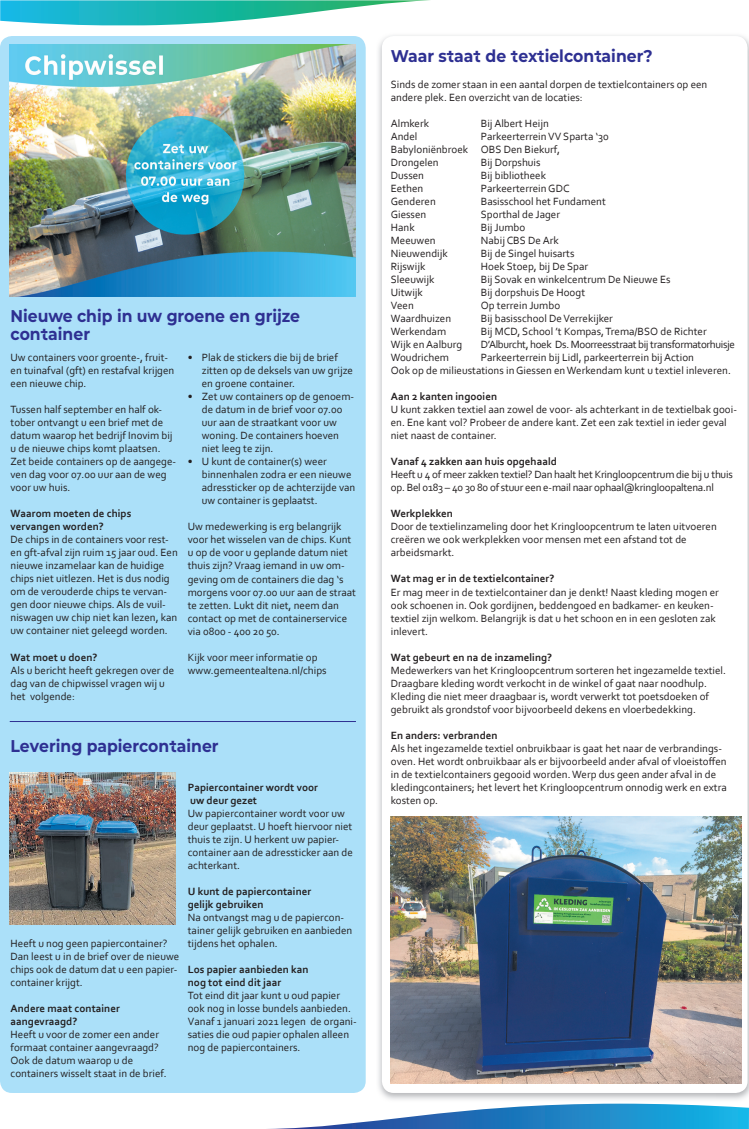
<style>
.page{position:relative;width:749px;height:1129px;background:#fff}
.page>*{position:absolute;margin:0;border:0;box-sizing:border-box;transform-origin:0 0}
.t1{font:700 17px/18px "Mont Altena";color:#2e3092}
.t2{font:11px/13px "Corbel";color:#231f20}
.t3{font:700 11px/13px "Corbel";color:#231f20}
.t4{font:11px/13px "Corbel";letter-spacing:-.02em;color:#231f20}
.t5{font:11px "Corbel";letter-spacing:-.03em;color:#231f20}
</style>
<div class="page">
<svg style="left:0;top:0;width:430px;height:25px"></svg>
<svg style="left:260px;top:1091px;width:488px;height:37px"></svg>
<div style="left:0;top:36px;width:365px;height:1056px;background:#abe0f9;border-radius:12px"></div>
<img style="left:9px;top:45px;width:346px;height:251px">
<hr style="left:10px;top:721px;width:346px;height:1px;background:#2e3092">
<img style="left:9px;top:772px;width:167px;height:152px">
<img style="left:390px;top:816px;width:351px;height:267px">
<h1 class="t1" style="left:11px;top:306px;width:291px">Nieuwe chip in uw groene en grijze container</h1>
<p class="t2" style="left:11px;top:351px;width:165px">Uw containers voor groente-, fruit&shy;en tuinafval (gft) en restafval krijgen een nieuwe chip.</p>
<p class="t2" style="left:11px;top:403px;width:167px">Tussen half september en half ok&shy;tober ontvangt u een brief met de datum waarop het bedrijf Inovim bij u de nieuwe chips komt plaatsen.<br>Zet beide containers op de aangege&shy;ven dag voor 07.00 uur aan de weg voor uw huis.</p>
<p class="t3" style="left:11px;top:507px;width:122px">Waarom moeten de chips vervangen worden?</p>
<p class="t2" style="left:11px;top:533px;width:169px">De chips in de containers voor rest&shy;en gft-afval zijn ruim 15 jaar oud. Een nieuwe inzamelaar kan de huidige chips niet uitlezen. Het is dus nodig om de verouderde chips te vervan&shy;gen door nieuwe chips. Als de vuil&shy;niswagen uw chip niet kan lezen, kan uw container niet geleegd worden.</p>
<p class="t3" style="left:11px;top:650px;width:88px">Wat moet u doen?</p>
<p class="t2" style="left:11px;top:663px;width:165px">Als u bericht heeft gekregen over de dag van de chipwissel vragen wij u het volgende:</p>
<p class="t2" style="left:202px;top:351px;width:153px;text-indent:-14px">• Plak de stickers die bij de brief zitten op de deksels van uw grijze en groene container.</p>
<p class="t2" style="left:202px;top:390px;width:154px;text-indent:-14px">• Zet uw containers op de genoem&shy;de datum in de brief voor 07.00 uur aan de straatkant voor uw woning. De containers hoeven niet leeg te zijn.</p>
<p class="t2" style="left:202px;top:455px;width:155px;text-indent:-14px">• U kunt de container(s) weer binnenhalen zodra er een nieuwe adressticker op de achterzijde van uw container is geplaatst.</p>
<p class="t2" style="left:188px;top:520px;width:170px">Uw medewerking is erg belangrijk voor het wisselen van de chips. Kunt u op de voor u geplande datum niet thuis zijn? Vraag iemand in uw om&shy;geving om de containers die dag ‘s morgens voor 07.00 uur aan de straat te zetten. Lukt dit niet, neem dan contact op met de containerservice via 0800 - 400 20 50.</p>
<p class="t2" style="left:188px;top:650px;width:140px">Kijk voor meer informatie op www.gemeentealtena.nl/chips</p>
<h1 class="t1" style="left:11px;top:735px;width:209px">Levering papiercontainer</h1>
<p class="t2" style="left:11px;top:936px;width:170px">Heeft u nog geen papiercontainer?<br>Dan leest u in de brief over de nieuwe chips ook de datum dat u een papier&shy;container krijgt.</p>
<p class="t3" style="left:11px;top:1001px;width:111px">Andere maat container aangevraagd?</p>
<p class="t2" style="left:11px;top:1027px;width:157px">Heeft u voor de zomer een ander formaat container aangevraagd?<br>Ook de datum waarop u de containers wisselt staat in de brief.</p>
<p class="t3" style="left:188px;top:780px;width:132px">Papiercontainer wordt voor uw deur gezet</p>
<p class="t2" style="left:188px;top:806px;width:166px">Uw papiercontainer wordt voor uw deur geplaatst. U hoeft hiervoor niet thuis te zijn. U herkent uw papier&shy;container aan de adressticker aan de achterkant.</p>
<p class="t3" style="left:188px;top:884px;width:125px">U kunt de papiercontainer gelijk gebruiken</p>
<p class="t2" style="left:188px;top:910px;width:166px">Na ontvangst mag u de papiercon&shy;tainer gelijk gebruiken en aanbieden tijdens het ophalen.</p>
<p class="t3" style="left:188px;top:962px;width:122px">Los papier aanbieden kan nog tot eind dit jaar</p>
<p class="t2" style="left:188px;top:988px;width:170px">Tot eind dit jaar kunt u oud papier ook nog in losse bundels aanbieden.<br>Vanaf 1 januari 2021 legen de organi&shy;saties die oud papier ophalen alleen nog de papiercontainers.</p>
<h1 class="t1" style="left:390px;top:46px;width:263px">Waar staat de textielcontainer?</h1>
<p class="t2" style="left:390px;top:78px;width:318px">Sinds de zomer staan in een aantal dorpen de textielcontainers op een andere plek. Een overzicht van de locaties:</p>
<p class="t2" style="left:390px;top:117px;width:40px">Almkerk</p>
<p class="t2" style="left:480px;top:117px;width:69px">Bij Albert Heijn</p>
<p class="t2" style="left:390px;top:130px;width:28px">Andel</p>
<p class="t2" style="left:390px;top:130px;width:219px;text-indent:90px">Parkeerterrein VV Sparta ‘30<br>Babyloniënbroek OBS Den Biekurf,<br>Drongelen</p>
<p class="t2" style="left:480px;top:156px;width:61px">Bij Dorpshuis</p>
<p class="t2" style="left:390px;top:169px;width:35px">Dussen</p>
<p class="t2" style="left:480px;top:169px;width:67px">Bij bibliotheek</p>
<p class="t2" style="left:390px;top:182px;width:34px">Eethen</p>
<p class="t2" style="left:480px;top:182px;width:90px">Parkeerterrein GDC</p>
<p class="t2" style="left:390px;top:195px;width:46px">Genderen</p>
<p class="t2" style="left:480px;top:195px;width:126px">Basisschool het Fundament</p>
<p class="t2" style="left:390px;top:208px;width:37px">Giessen</p>
<p class="t2" style="left:480px;top:208px;width:81px">Sporthal de Jager</p>
<p class="t2" style="left:390px;top:221px;width:25px">Hank</p>
<p class="t2" style="left:480px;top:221px;width:46px">Bij Jumbo</p>
<p class="t2" style="left:390px;top:234px;width:46px">Meeuwen</p>
<p class="t2" style="left:480px;top:234px;width:79px">Nabij CBS De Ark</p>
<p class="t2" style="left:390px;top:247px;width:58px">Nieuwendijk</p>
<p class="t2" style="left:480px;top:247px;width:95px">Bij de Singel huisarts</p>
<p class="t2" style="left:390px;top:260px;width:36px">Rijswijk</p>
<p class="t2" style="left:480px;top:260px;width:109px">Hoek Stoep, bij De Spar</p>
<p class="t2" style="left:390px;top:273px;width:45px">Sleeuwijk</p>
<p class="t2" style="left:480px;top:273px;width:191px">Bij Sovak en winkelcentrum De Nieuwe Es</p>
<p class="t2" style="left:390px;top:286px;width:34px">Uitwijk</p>
<p class="t2" style="left:480px;top:286px;width:106px">Bij dorpshuis De Hoogt</p>
<p class="t2" style="left:390px;top:299px;width:24px">Veen</p>
<p class="t2" style="left:480px;top:299px;width:81px">Op terrein Jumbo</p>
<p class="t2" style="left:390px;top:312px;width:62px">Waardhuizen</p>
<p class="t2" style="left:480px;top:312px;width:133px">Bij basisschool De Verrekijker</p>
<p class="t2" style="left:390px;top:325px;width:57px">Werkendam</p>
<p class="t2" style="left:480px;top:325px;width:227px">Bij MCD, School ’t Kompas, Trema/BSO de Richter</p>
<p class="t2" style="left:390px;top:338px;width:73px">Wijk en Aalburg</p>
<p class="t5" style="left:480px;top:338px;width:255px">D’Alburcht, hoek Ds. Moorreesstraat bij transformatorhuisje</p>
<p class="t2" style="left:390px;top:351px;width:60px">Woudrichem</p>
<p class="t2" style="left:390px;top:351px;width:341px;text-indent:90px">Parkeerterrein bij Lidl, parkeerterrein bij Action<br>Ook op de milieustations in Giessen en Werkendam kunt u textiel inleveren.</p>
<p class="t3" style="left:390px;top:390px;width:108px">Aan 2 kanten ingooien</p>
<p class="t2" style="left:390px;top:403px;width:347px">U kunt zakken textiel aan zowel de voor- als achterkant in de textielbak gooi&shy;en. Ene kant vol? Probeer de andere kant. Zet een zak textiel in ieder geval niet naast de container.</p>
<p class="t3" style="left:390px;top:455px;width:168px">Vanaf 4 zakken aan huis opgehaald</p>
<p class="t4" style="left:390px;top:468px;width:343px">Heeft u 4 of meer zakken textiel? Dan haalt het Kringloopcentrum die bij u thuis op. Bel 0183 – 40 30 80 of stuur een e-mail naar ophaal@kringloopaltena.nl</p>
<p class="t3" style="left:390px;top:507px;width:64px">Werkplekken</p>
<p class="t2" style="left:390px;top:520px;width:327px">Door de textielinzameling door het Kringloopcentrum te laten uitvoeren creëren we ook werkplekken voor mensen met een afstand tot de arbeidsmarkt.</p>
<p class="t3" style="left:390px;top:572px;width:165px">Wat mag er in de textielcontainer?</p>
<p class="t2" style="left:390px;top:585px;width:329px">Er mag meer in de textielcontainer dan je denkt! Naast kleding mogen er ook schoenen in. Ook gordijnen, beddengoed en badkamer- en keuken&shy;textiel zijn welkom. Belangrijk is dat u het schoon en in een gesloten zak inlevert.</p>
<p class="t3" style="left:390px;top:650px;width:163px">Wat gebeurt en na de inzameling?</p>
<p class="t2" style="left:390px;top:663px;width:336px">Medewerkers van het Kringloopcentrum sorteren het ingezamelde textiel.<br>Draagbare kleding wordt verkocht in de winkel of gaat naar noodhulp.<br>Kleding die niet meer draagbaar is, wordt verwerkt tot poetsdoeken of gebruikt als grondstof voor bijvoorbeeld dekens en vloerbedekking.</p>
<p class="t3" style="left:390px;top:728px;width:108px">En anders: verbranden</p>
<p class="t2" style="left:390px;top:741px;width:337px">Als het ingezamelde textiel onbruikbaar is gaat het naar de verbrandings&shy;oven. Het wordt onbruikbaar als er bijvoorbeeld ander afval of vloeistoffen in de textielcontainers gegooid worden. Werp dus geen ander afval in de kledingcontainers; het levert het Kringloopcentrum onnodig werk en extra kosten op.</p>
</div>
